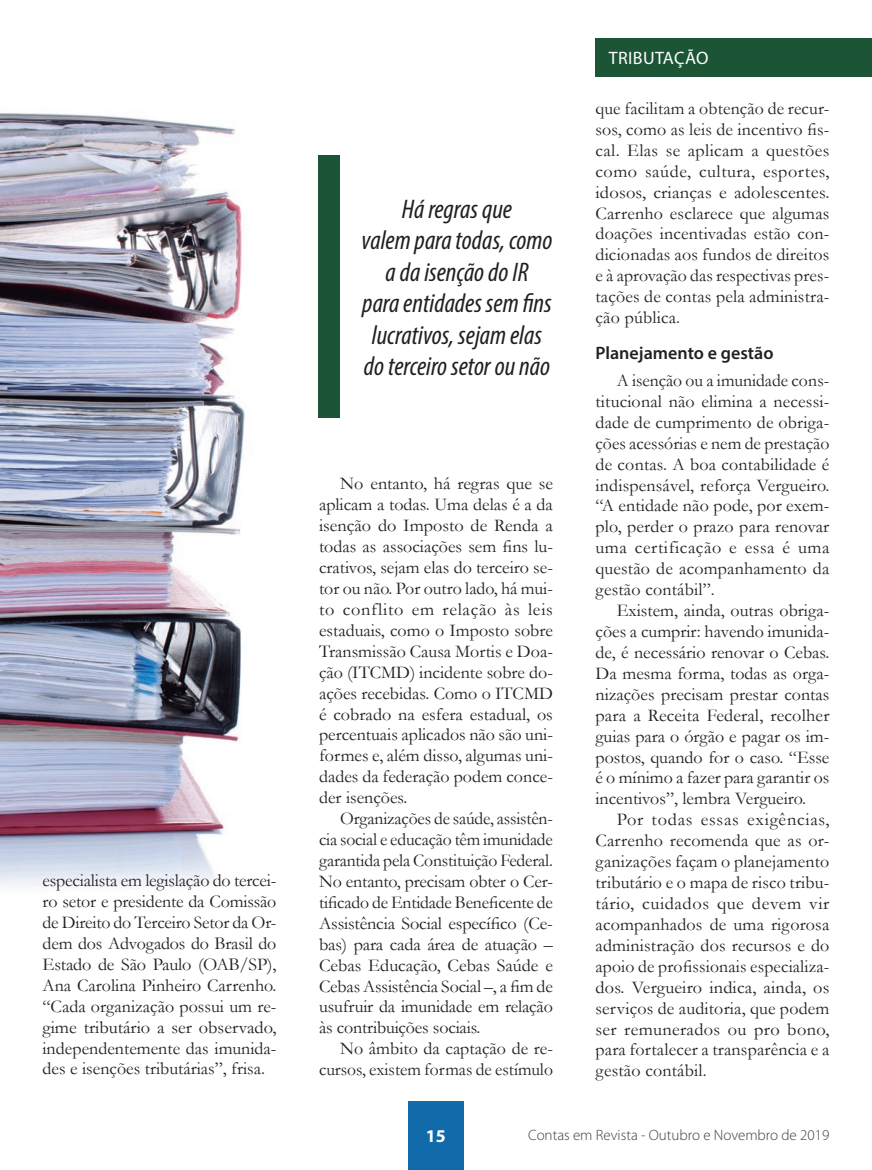
<style>
.page{position:relative;width:872px;height:1170px;background:#fff}
.page>*{position:absolute;margin:0;border:0;box-sizing:border-box;transform-origin:0 0}
.t1{font:italic condensed 27px/31.5px "Myriad Pro";color:#231f20;text-align:center}
.t2{font:18px/20.9px "Garamond";color:#231f20;text-align:justify}
.t3{font:600 18px "Myriad Pro";color:#231f20}
.t4{font:18px "Myriad Pro";letter-spacing:.02em;color:#fff}
.t5{font:700 18px "Myriad Pro";color:#fff}
.t6{font:300 15px "Myriad Pro";color:#3e3e3f}
</style>
<div class="page">
<div style="left:595px;top:38px;width:277px;height:39px;background:#1c5436"></div>
<div style="left:408px;top:1101px;width:55px;height:68px;background:#116aaa"></div>
<img style="left:0;top:112px;width:245px;height:776px">
<div style="left:319px;top:155px;width:21px;height:262px;background:#1c5436"></div>
<p class="t2" style="left:43px;top:869px;width:235px">especialista em legislação do tercei&shy;ro setor e presidente da Comissão de Direito do Terceiro Setor da Or&shy;dem dos Advogados do Brasil do Estado de São Paulo (OAB/SP), Ana Carolina Pinheiro Carrenho. “Cada organização possui um re&shy;gime tributário a ser observado, independentemente das imunida&shy;des e isenções tributárias”, frisa.</p>
<h1 class="t1" style="left:361px;top:192px;width:192px">Há regras que<br>valem para todas, como a da isenção do IR<br>para entidades sem fins lucrativos, sejam elas do terceiro setor ou não</h1>
<p class="t2" style="left:319px;top:473px;width:235px;text-indent:21px">No entanto, há regras que se aplicam a todas. Uma delas é a da isenção do Imposto de Renda a todas as associações sem fins lu&shy;crativos, sejam elas do terceiro se&shy;tor ou não. Por outro lado, há mui&shy;to conflito em relação às leis estaduais, como o Imposto sobre Transmissão Causa Mortis e Doa&shy;ção (ITCMD) incidente sobre do&shy;ações recebidas. Como o ITCMD é cobrado na esfera estadual, os percentuais aplicados não são uni&shy;formes e, além disso, algumas uni&shy;dades da federação podem conce&shy;der isenções.</p>
<p class="t2" style="left:319px;top:807px;width:235px;text-indent:21px">Organizações de saúde, assistên&shy;cia social e educação têm imunidade garantida pela Constituição Federal.<br>No entanto, precisam obter o Cer&shy;tificado de Entidade Beneficente de Assistência Social específico (Ce&shy;bas) para cada área de atuação – Cebas Educação, Cebas Saúde e Cebas Assistência Social –, a fim de usufruir da imunidade em relação às contribuições sociais.</p>
<p class="t2" style="left:319px;top:1037px;width:235px;text-align:right">No âmbito da captação de re&shy;cursos, existem formas de estímulo</p>
<p class="t4" style="left:609px;top:47px;width:101px">TRIBUTAÇÃO</p>
<p class="t2" style="left:595px;top:97px;width:235px">que facilitam a obtenção de recur&shy;sos, como as leis de incentivo fis&shy;cal. Elas se aplicam a questões como saúde, cultura, esportes, idosos, crianças e adolescentes.<br>Carrenho esclarece que algumas doações incentivadas estão con&shy;dicionadas aos fundos de direitos e à aprovação das respectivas pres&shy;tações de contas pela administra&shy;ção pública.</p>
<p class="t3" style="left:595px;top:341px;width:179px">Planejamento e gestão</p>
<p class="t2" style="left:595px;top:369px;width:235px;text-indent:21px">A isenção ou a imunidade cons&shy;titucional não elimina a necessi&shy;dade de cumprimento de obriga&shy;ções acessórias e nem de prestação de contas. A boa contabilidade é indispensável, reforça Vergueiro. “A entidade não pode, por exem&shy;plo, perder o prazo para renovar uma certificação e essa é uma questão de acompanhamento da gestão contábil”.</p>
<p class="t2" style="left:595px;top:599px;width:235px;text-indent:21px">Existem, ainda, outras obriga&shy;ções a cumprir: havendo imunida&shy;de, é necessário renovar o Cebas.<br>Da mesma forma, todas as orga&shy;nizações precisam prestar contas para a Receita Federal, recolher guias para o órgão e pagar os im&shy;postos, quando for o caso. “Esse é o mínimo a fazer para garantir os incentivos”, lembra Vergueiro.</p>
<p class="t2" style="left:595px;top:808px;width:235px;text-indent:21px">Por todas essas exigências, Carrenho recomenda que as or&shy;ganizações façam o planejamento tributário e o mapa de risco tribu&shy;tário, cuidados que devem vir acompanhados de uma rigorosa administração dos recursos e do apoio de profissionais especializa&shy;dos. Vergueiro indica, ainda, os serviços de auditoria, que podem ser remunerados ou pro bono, para fortalecer a transparência e a gestão contábil.</p>
<p class="t5" style="left:426px;top:1124px;width:21px">15</p>
<p class="t6" style="left:528px;top:1126px;width:303px">Contas em Revista - Outubro e Novembro de 2019</p>
</div>
